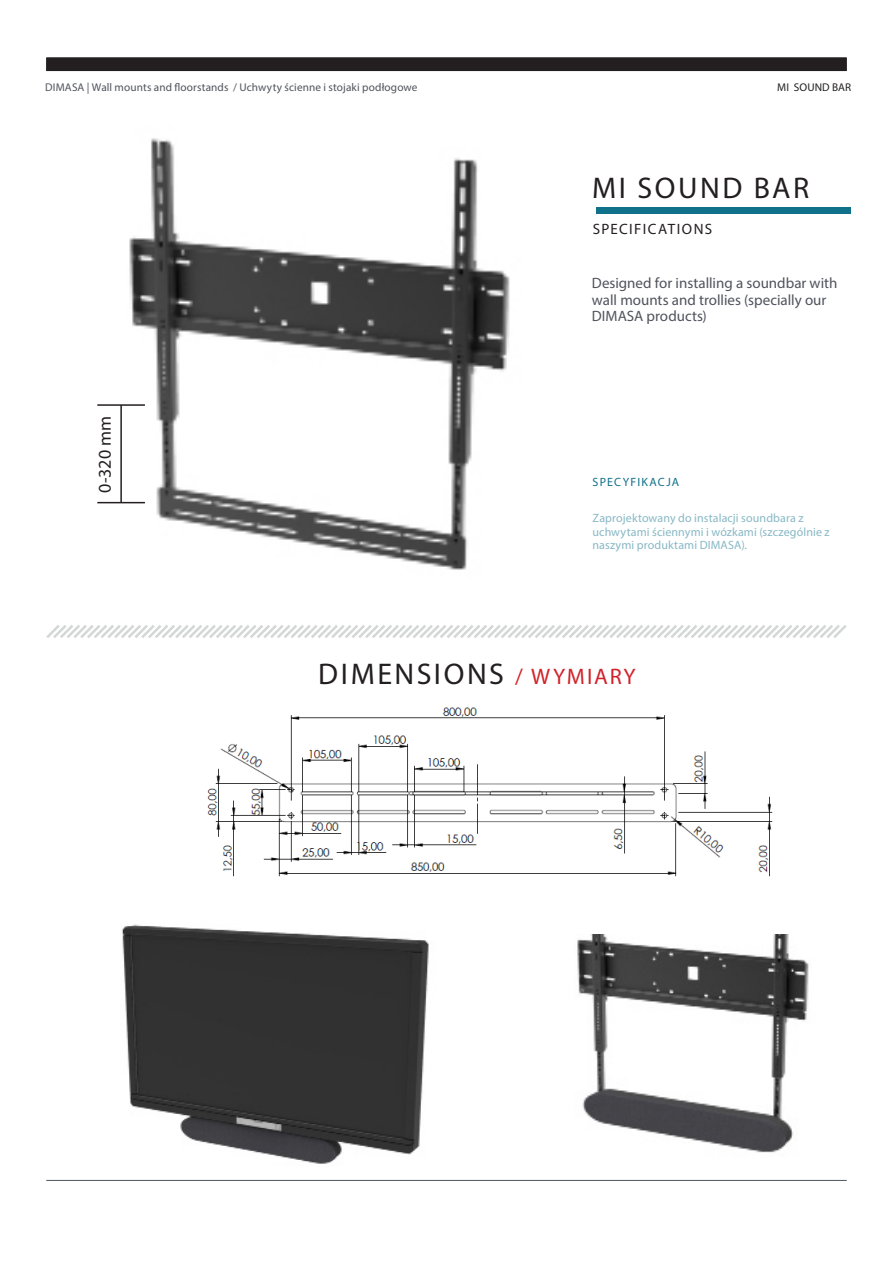
<style>
.page{position:relative;width:893px;height:1263px;background:#fff}
.page>*{position:absolute;margin:0;border:0;box-sizing:border-box;transform-origin:0 0}
.H1___No_Indent__Cent{font:30px "Myriad Pro";letter-spacing:.085em;color:#231f20}
.T5{font:30px "Myriad Pro";letter-spacing:.085em;color:#231f20}
.t1{font:18px "Myriad Pro";color:#231f20}
.C{font:15px/16.5px "Myriad Pro";color:#4f535c}
.BC{font:15px "Myriad Pro";letter-spacing:.09em;color:#231f20}
.C-2{font:12px/13.5px "Myriad Pro";letter-spacing:.01em;color:#87b8c5}
.BC-2{font:12px "Myriad Pro";letter-spacing:.095em;color:#10718a}
.t2{font:11.25px "Myriad Pro";letter-spacing:.015em;color:#4f535c}
.C__Header{font:11.25px "Myriad Pro";letter-spacing:.01em;color:#231f20}
.s1{font-size:22.5px;color:#d1232a}
</style>
<div class="page">
<hr style="left:46px;top:1180px;width:801px;height:1px;background:#4f535c">
<div style="left:46px;top:58px;width:801px;height:13px;background:#231f20"></div>
<div style="left:596px;top:207px;width:254px;height:6px;background:#10718a"></div>
<svg style="left:46px;top:625px;width:801px;height:13px"></svg>
<img style="left:577px;top:935px;width:232px;height:218px">
<img style="left:122px;top:924px;width:307px;height:240px">
<img style="left:207px;top:707px;width:566px;height:170px">
<img style="left:125px;top:138px;width:385px;height:432px">
<hr style="left:97px;top:404px;width:48px;height:2px;background:#231f20">
<hr style="left:97px;top:502px;width:48px;height:1px;background:#231f20">
<hr style="left:120px;top:405px;width:2px;height:98px;background:#231f20">
<p class="t2" style="left:45px;top:80px;width:374px">DIMASA | Wall mounts and floorstands / Uchwyty ścienne i stojaki podłogowe</p>
<p class="t1" style="left:94px;top:492px;width:78px;rotate:-90deg">0-320 mm</p>
<p class="C__Header" style="left:777px;top:80px;width:76px">MI SOUND BAR</p>
<p class="T5" style="left:592px;top:169px;width:219px">MI SOUND BAR</p>
<p class="BC" style="left:593px;top:220px;width:121px">SPECIFICATIONS</p>
<p class="C" style="left:592px;top:274px;width:247px">Designed for installing a soundbar with wall mounts and trollies (specially our<br>DIMASA products)</p>
<p class="BC-2" style="left:593px;top:475px;width:88px">SPECYFIKACJA</p>
<p class="C-2" style="left:592px;top:511px;width:239px">Zaprojektowany do instalacji soundbara z uchwytami ściennymi i wózkami (szczególnie z naszymi produktami DIMASA).</p>
<p class="H1___No_Indent__Cent" style="left:318px;top:655px;width:319px">DIMENSIONS <span class="s1">/ WYMIARY</span></p>
</div>
